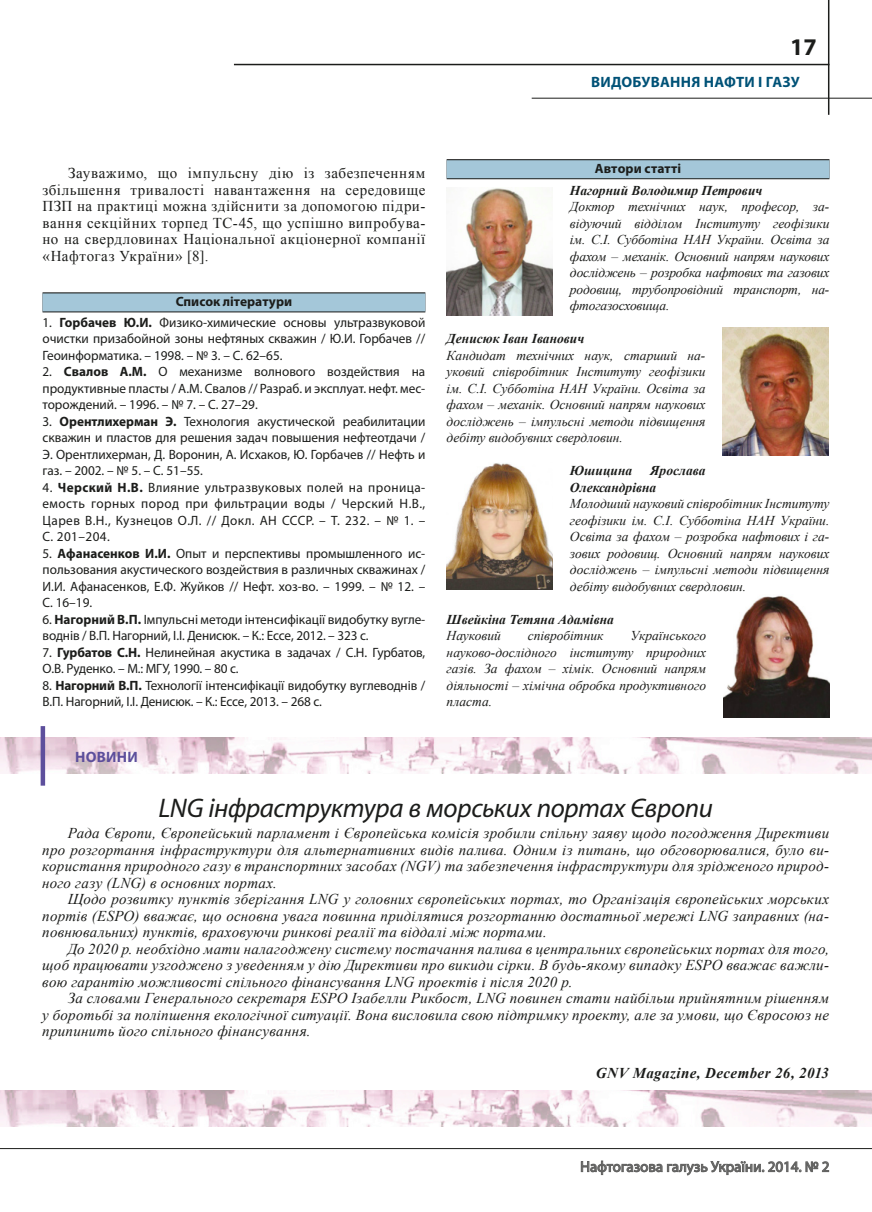
<style>
.page{position:relative;width:872px;height:1212px;background:#fff}
.page>*{position:absolute;margin:0;border:0;box-sizing:border-box;transform-origin:0 0}
.HeadLine{font:italic 27px "Myriad Pro";letter-spacing:-.015em;color:#1c1d1b}
.t1{font:700 24px "Myriad Pro";color:#1c1d1b}
.MainText{font:italic 15px/16.5px "Times New Roman";letter-spacing:.015em;color:#1c1d1b;text-align:justify}
.MainText-2{font:15px/16.5px "Times New Roman";letter-spacing:.035em;color:#1c1d1b;text-align:justify}
.kolontitul{font:15px "Myriad Pro";color:#636362}
.MainText-3{font:italic 700 15px "Times New Roman";letter-spacing:.025em;color:#1c1d1b}
.Rubrika{font:700 15px "Myriad Pro";letter-spacing:.02em;color:#005277}
.Rubrika-2{font:700 15px "Myriad Pro";letter-spacing:.02em;color:#5d4f9c}
.Literatura_main{font:13.5px/16.5px "Myriad Pro";color:#1c1d1b;text-align:justify}
.Avtar{font:italic 13.5px/16.5px "Times New Roman";color:#1c1d1b;text-align:justify}
.Avtar-2{font:italic 700 13.5px/16.5px "Times New Roman";color:#1c1d1b}
.Literatura_Shapka{font:700 13.5px "Myriad Pro";letter-spacing:.005em;color:#1c1d1b}
.s1{font-weight:700}
</style>
<div class="page">
<img style="left:723px;top:595px;width:106px;height:122px">
<hr style="left:234px;top:64px;width:595px;height:1px;background:#1c1d1b">
<hr style="left:828px;top:0;width:1px;height:115px;background:#1c1d1b">
<hr style="left:531px;top:98px;width:341px;height:1px;background:#1c1d1b">
<hr style="left:0;top:1148px;width:872px;height:1px;background:#1c1d1b">
<svg style="left:580px;top:1160px;width:249px;height:16px"></svg>
<div style="left:43px;top:292px;width:382px;height:20px;background:#5e6669"></div>
<div style="left:43px;top:293px;width:382px;height:18px;background:#a4c7d9"></div>
<svg style="left:446px;top:159px;width:383px;height:20px"></svg>
<div style="left:446px;top:160px;width:383px;height:18px;background:#a4c7d9"></div>
<img style="left:446px;top:188px;width:107px;height:127px">
<img style="left:722px;top:328px;width:106px;height:127px">
<img style="left:446px;top:463px;width:107px;height:126px">
<img style="left:0;top:1091px;width:872px;height:35px">
<img style="left:1px;top:738px;width:871px;height:35px">
<hr style="left:41px;top:726px;width:4px;height:60px;background:#5d4f9c">
<p class="t1" style="left:790px;top:31px;width:28px">17</p>
<p class="Rubrika" style="left:591px;top:72px;width:210px">ВИДОБУВАННЯ НАФТИ І ГАЗУ</p>
<p class="MainText-2" style="left:43px;top:165px;width:384px;text-indent:26px">Зауважимо, що імпульсну дію із забезпеченням збільшення тривалості навантаження на середовище ПЗП на практиці можна здійснити за допомогою підри&shy;вання секційних торпед ТС-45, що успішно випробува&shy;но на свердловинах Національної акціонерної компанії «Нафтогаз України» [8].</p>
<p class="Literatura_Shapka" style="left:176px;top:293px;width:118px">Список літератури</p>
<p class="Literatura_main" style="left:43px;top:314px;width:384px">1. <span class="s1">Горбачев Ю.И.</span> Физико-химические основы ультразвуковой очистки призабойной зоны нефтяных скважин / Ю.И. Горбачев // Геоинформатика. – 1998. – № 3. – С. 62–65.</p>
<p class="Literatura_main" style="left:43px;top:363px;width:384px">2. <span class="s1">Свалов А.М.</span> О механизме волнового воздействия на продуктивные пласты / А.М. Свалов // Разраб. и эксплуат. нефт. мес&shy;торождений. – 1996. – № 7. – С. 27–29.</p>
<p class="Literatura_main" style="left:43px;top:413px;width:384px">3. <span class="s1">Орентлихерман Э.</span> Технология акустической реабилитации скважин и пластов для решения задач повышения нефтеотдачи / Э. Орентлихерман, Д. Воронин, А. Исхаков, Ю. Горбачев // Нефть и газ. – 2002. – № 5. – С. 51–55.</p>
<p class="Literatura_main" style="left:43px;top:479px;width:384px">4. <span class="s1">Черский Н.В.</span> Влияние ультразвуковых полей на проница&shy;емость горных пород при фильтрации воды / Черский Н.В., Царев В.Н., Кузнецов О.Л. // Докл. АН СССР. – Т. 232. – № 1. – С. 201–204.</p>
<p class="Literatura_main" style="left:43px;top:545px;width:384px">5. <span class="s1">Афанасенков И.И.</span> Опыт и перспективы промышленного ис&shy;пользования акустического воздействия в различных скважинах / И.И. Афанасенков, Е.Ф. Жуйков // Нефт. хоз-во. – 1999. – № 12. – С. 16–19.</p>
<p class="Literatura_main" style="left:43px;top:611px;width:384px">6. <span class="s1">Нагорний В.П.</span> Імпульсні методи інтенсифікації видобутку вугле&shy;воднів / В.П. Нагорний, І.І. Денисюк. – К.: Ессе, 2012. – 323 с.</p>
<p class="Literatura_main" style="left:43px;top:644px;width:384px">7. <span class="s1">Гурбатов С.Н.</span> Нелинейная акустика в задачах / С.Н. Гурбатов,<br>О.В. Руденко. – М.: МГУ, 1990. – 80 с.</p>
<p class="Literatura_main" style="left:43px;top:677px;width:384px">8. <span class="s1">Нагорний В.П.</span> Технології інтенсифікації видобутку вуглеводнів /<br>В.П. Нагорний, І.І. Денисюк. – К.: Ессе, 2013. – 268 с.</p>
<p class="Rubrika-2" style="left:75px;top:747px;width:64px">НОВИНИ</p>
<p class="Literatura_Shapka" style="left:595px;top:160px;width:88px">Автори статті</p>
<p class="Avtar-2" style="left:570px;top:182px;width:194px">Нагорний Володимир Петрович</p>
<p class="Avtar" style="left:570px;top:198px;width:261px">Доктор технічних наук, професор, за&shy;відуючий відділом Інституту геофізики ім. С.І. Субботіна НАН України. Освіта за фахом – механік. Основний напрям наукових досліджень – розробка нафтових та газових родовищ, трубопровідний транспорт, на&shy;фтогазосховища.</p>
<p class="Avtar-2" style="left:446px;top:330px;width:139px">Денисюк Іван Іванович</p>
<p class="Avtar" style="left:446px;top:347px;width:260px">Кандидат технічних наук, старший на&shy;уковий співробітник Інституту геофізики ім. С.І. Субботіна НАН України. Освіта за фахом – механік. Основний напрям наукових досліджень – імпульсні методи підвищення дебіту видобувних свердловин.</p>
<p class="Avtar-2" style="left:570px;top:462px;width:64px">Юшицина</p>
<p class="Avtar-2" style="left:570px;top:462px;width:137px;text-indent:80px">Ярослава<br>Олександрівна</p>
<p class="Avtar" style="left:570px;top:495px;width:261px">Молодший науковий співробітник Інституту геофізики ім. С.І. Субботіна НАН України.<br>Освіта за фахом – розробка нафтових і га&shy;зових родовищ. Основний напрям наукових досліджень – імпульсні методи підвищення дебіту видобувних свердловин.</p>
<p class="Avtar-2" style="left:446px;top:610px;width:169px">Швейкіна Тетяна Адамівна</p>
<p class="Avtar" style="left:446px;top:627px;width:56px">Науковий</p>
<p class="Avtar" style="left:528px;top:627px;width:77px">співробітник</p>
<p class="Avtar" style="left:446px;top:627px;width:261px;text-indent:184px">Українського науково-дослідного інституту природних газів. За фахом – хімік. Основний напрям діяльності – хімічна обробка продуктивного пласта.</p>
<p class="HeadLine" style="left:158px;top:791px;width:556px">LNG інфраструктура в морських портах Європи</p>
<p class="MainText" style="left:42px;top:825px;width:788px;text-indent:26px">Рада Європи, Європейський парламент і Європейська комісія зробили спільну заяву щодо погодження Директиви про розгортання інфраструктури для альтернативних видів палива. Одним із питань, що обговорювалися, було ви&shy;користання природного газу в транспортних засобах (NGV) та забезпечення інфраструктури для зрідженого природ&shy;ного газу (LNG) в основних портах.</p>
<p class="MainText" style="left:42px;top:891px;width:788px;text-indent:26px">Щодо розвитку пунктів зберігання LNG у головних європейських портах, то Організація європейських морських портів (ESPO) вважає, що основна увага повинна приділятися розгортанню достатньої мережі LNG заправних (на&shy;повнювальних) пунктів, враховуючи ринкові реалії та віддалі між портами.</p>
<p class="MainText" style="left:42px;top:940px;width:788px;text-indent:26px">До 2020 р. необхідно мати налагоджену систему постачання палива в центральних європейських портах для того, щоб працювати узгоджено з уведенням у дію Директиви про викиди сірки. В будь-якому випадку ESPO вважає важли&shy;вою гарантію можливості спільного фінансування LNG проектів і після 2020 р.</p>
<p class="MainText" style="left:42px;top:990px;width:788px;text-indent:26px">За словами Генерального секретаря ESPO Ізабелли Рикбост, LNG повинен стати найбільш прийнятним рішенням у боротьбі за поліпшення екологічної ситуації. Вона висловила свою підтримку проекту, але за умови, що Євросоюз не припинить його спільного фінансування.</p>
<p class="MainText-3" style="left:596px;top:1063px;width:235px">GNV Magazine, December 26, 2013</p>
<p class="kolontitul" style="left:580px;top:1157px;width:251px">Нафтогазова галузь України. 2014. № 2</p>
</div>
